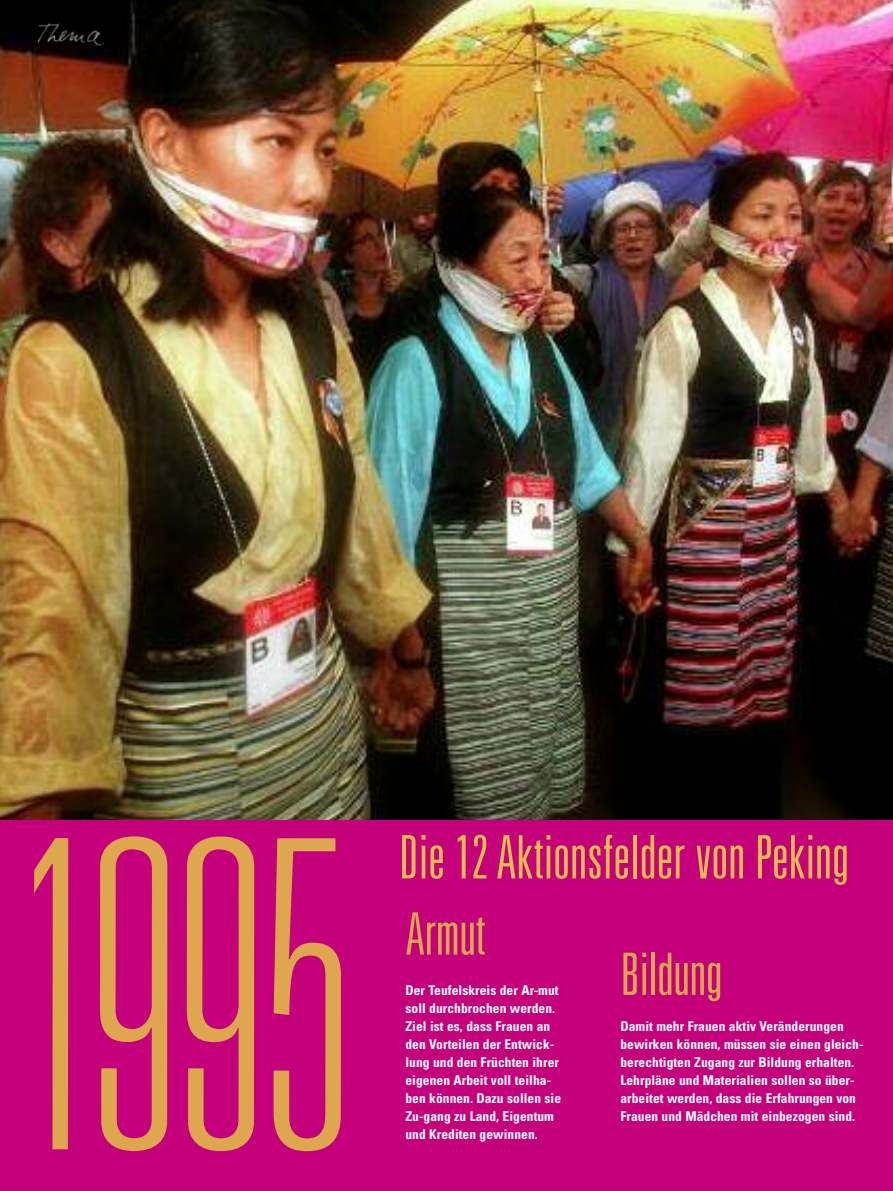
<style>
.page{position:relative;width:893px;height:1191px;background:#fff}
.page>*{position:absolute;margin:0;border:0;box-sizing:border-box;transform-origin:0 0}
.t1{font:100 ultra-condensed 430.95px "Univers LT";color:#dea64f}
.t2{font:300 ultra-condensed 60px "Univers LT";letter-spacing:.005em;color:#ebbb4f}
.t3{font:300 ultra-condensed 58.5px "Univers LT";color:#dea64f}
.t4{font:700 condensed 13.5px/18px "Univers LT";letter-spacing:.005em;color:#fff}
</style>
<div class="page">
<img style="left:0;top:0;width:893px;height:820px">
<div style="left:0;top:820px;width:893px;height:371px;background:#c4007a"></div>
<img style="left:34px;top:19px;width:73px;height:29px">
<h1 class="t1" style="left:8px;top:838px;width:349px">1995</h1>
<h2 class="t2" style="left:399px;top:835px;width:451px">Die 12Aktionsfelder von Peking</h2>
<h3 class="t3" style="left:405px;top:912px;width:82px">Armut</h3>
<p class="t4" style="left:405px;top:982px;width:157px">Der Teufelskreis der Ar-mut soll durchbrochen werden.<br>Ziel ist es, dass Frauen an den Vorteilen der Entwick&shy;lung und den Früchten ihrer eigenen Arbeit voll teilha&shy;ben können. Dazu sollen sie<br>Zu-gang zu Land, Eigentum und Krediten gewinnen.</p>
<h3 class="t3" style="left:620px;top:952px;width:103px">Bildung</h3>
<p class="t4" style="left:620px;top:1018px;width:245px">Damit mehr Frauen aktiv Veränderungen bewirken können, müssen sie einen gleich&shy;berechtigten Zugang zur Bildung erhalten.<br>Lehrpläne und Materialien sollen so über&shy;arbeitet werden, dass die Erfahrungen von Frauen und Mädchen mit einbezogen sind.</p>
</div>
